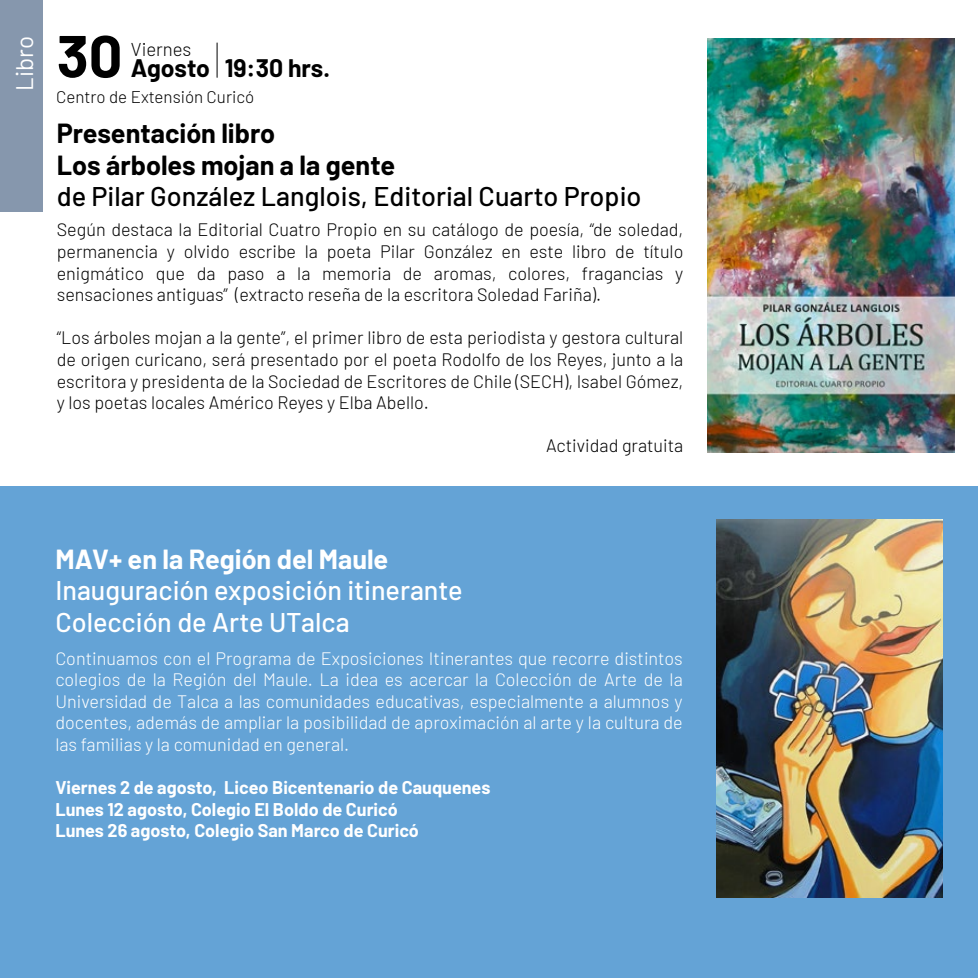
<style>
.page{position:relative;width:978px;height:978px;background:#fff}
.page>*{position:absolute;margin:0;border:0;box-sizing:border-box;transform-origin:0 0}
.t1{font:700 59.1px "Barlow";color:#000}
.t2{font:500 27px/31.5px "Barlow";color:#fff}
.t3{font:500 27px "Barlow";color:#000}
.t4{font:700 27px/31.5px "Barlow";color:#000}
.t5{font:700 27px "Barlow";color:#fff}
.t6{font:700 24.75px "Barlow";color:#000}
.t7{font:24px "Barlow";color:#fff}
.t8{font:300 18.6px "Barlow";color:#000}
.t9{font:300 18px/21.6px "Barlow";color:#000;text-align:justify}
.t10{font:300 18px/21.6px "Barlow";color:#fff;text-align:justify}
.t11{font:700 18px/21.6px "Barlow";color:#fff}
.t12{font:300 16.95px "Barlow";color:#000}
</style>
<div class="page">
<div style="left:0;top:0;width:43px;height:211px;background:#8697ad"></div>
<hr style="left:217px;top:43px;width:1px;height:34px;background:#000">
<img style="left:707px;top:38px;width:248px;height:414px">
<div style="left:0;top:487px;width:978px;height:491px;background:#64a3d6"></div>
<img style="left:717px;top:520px;width:225px;height:377px">
<h3 class="t7" style="left:7px;top:91px;width:56px;rotate:-90deg">Libro</h3>
<h1 class="t1" style="left:57px;top:12px;width:67px">30</h1>
<p class="t12" style="left:56px;top:85px;width:200px">Centro de Extensión Curicó</p>
<p class="t8" style="left:131px;top:36px;width:62px">Viernes</p>
<h3 class="t6" style="left:131px;top:50px;width:201px">Agosto 19:30 hrs.</h3>
<h2 class="t4" style="left:57px;top:116px;width:340px">Presentación libro<br>Los árboles mojan a la gente</h2>
<h2 class="t3" style="left:57px;top:177px;width:586px">de Pilar González Langlois, Editorial Cuarto Propio</h2>
<p class="t9" style="left:57px;top:218px;width:628px">Según destaca la Editorial Cuatro Propio en su catálogo de poesía, “de soledad, permanencia y olvido escribe la poeta Pilar González en este libro de título enigmático que da paso a la memoria de aromas, colores, fragancias y sensaciones antiguas” (extracto reseña de la escritora Soledad Fariña).</p>
<p class="t9" style="left:57px;top:326px;width:628px">“Los árboles mojan a la gente”, el primer libro de esta periodista y gestora cultural de origen curicano, será presentado por el poeta Rodolfo de los Reyes, junto a la escritora y presidenta de la Sociedad de Escritores de Chile (SECH), Isabel Gómez, y los poetas locales Américo Reyes y Elba Abello.</p>
<p class="t9" style="left:546px;top:434px;width:139px">Actividad gratuita</p>
<h2 class="t5" style="left:55px;top:539px;width:335px">MAV+ en la Región del Maule</h2>
<h2 class="t2" style="left:55px;top:573px;width:409px">Inauguración exposición itinerante<br>Colección de Arte UTalca</h2>
<p class="t10" style="left:55px;top:646px;width:629px">Continuamos con el Programa de Exposiciones Itinerantes que recorre distintos colegios de la Región del Maule. La idea es acercar la Colección de Arte de la Universidad de Talca a las comunidades educativas, especialmente a alumnos y docentes, además de ampliar la posibilidad de aproximación al arte y la cultura de las familias y la comunidad en general.</p>
<p class="t11" style="left:55px;top:776px;width:437px">Viernes 2 de agosto, Liceo Bicentenario de Cauquenes<br>Lunes 12 agosto, Colegio El Boldo de Curicó<br>Lunes 26 agosto, Colegio San Marco de Curicó</p>
</div>
